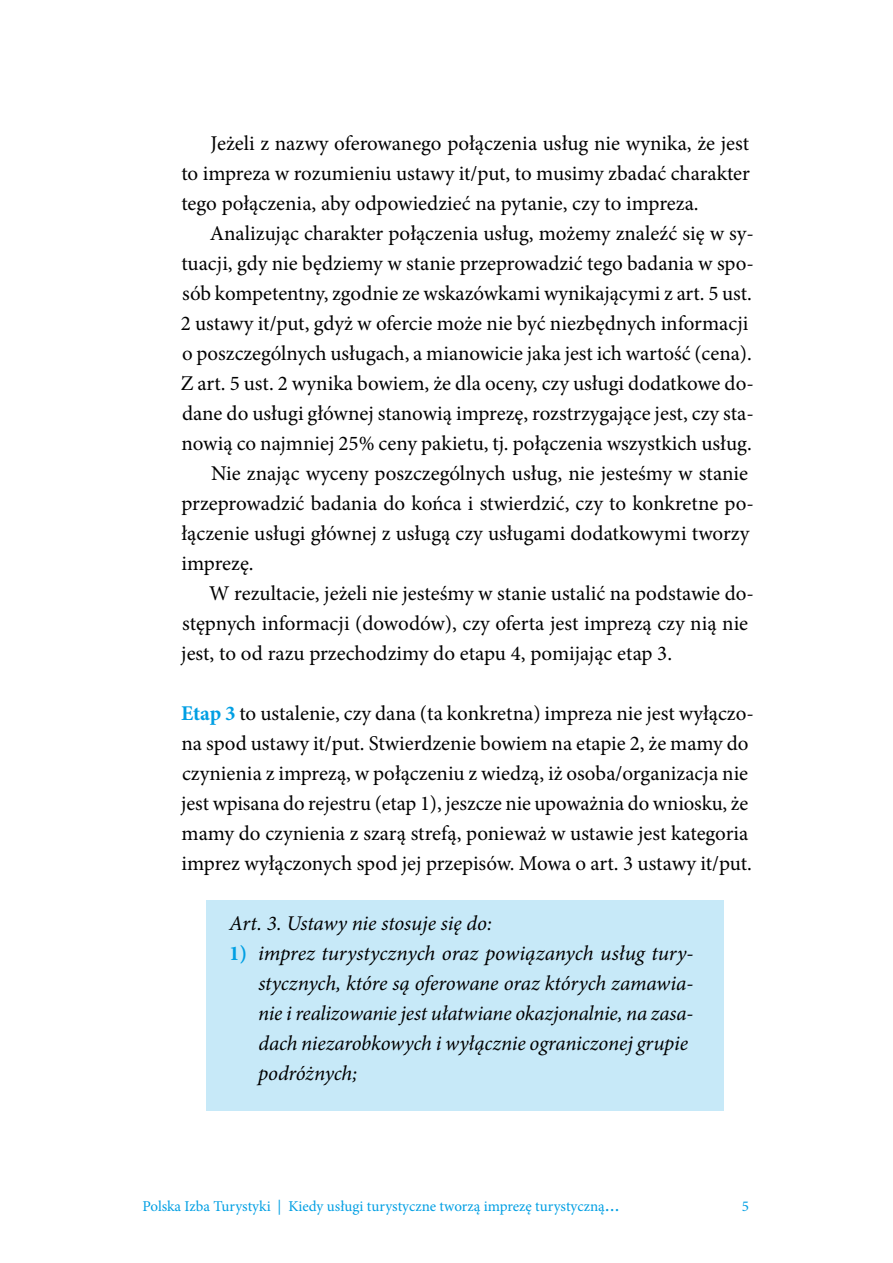
<style>
.page{position:relative;width:893px;height:1263px;background:#fff}
.page>*{position:absolute;margin:0;border:0;box-sizing:border-box;transform-origin:0 0}
.t1{font:21px/30px "Minion Pro";color:#000;text-align:justify}
.t2{font:italic 21px/30px "Minion Pro";letter-spacing:-.01em;color:#000}
.t3{font:15px "Minion Pro";color:#009fe3}
.s1{font-weight:700;color:#009fe3}
.s2{font-weight:700;font-style:normal;color:#009fe3}
.s3{font-weight:700}
</style>
<div class="page">
<div style="left:206px;top:900px;width:518px;height:210px;background:#c7e9f8"></div>
<p class="t1" style="left:181px;top:128px;width:570px;text-indent:29px">Jeżeli z nazwy oferowanego połączenia usług nie wynika, że jest to impreza w rozumieniu ustawy it/put, to musimy zbadać charakter tego połączenia, aby odpowiedzieć na pytanie, czy to impreza.</p>
<p class="t1" style="left:210px;top:218px;width:546px">Analizując charakter połączenia usług, możemy znaleźć się w sy-</p>
<p class="t1" style="left:181px;top:248px;width:574px">tuacji, gdy nie będziemy w stanie przeprowadzić tego badania w spo-</p>
<p class="t1" style="left:182px;top:278px;width:571px">sób kompetentny, zgodnie ze wskazówkami wynikającymi z art. 5 ust.</p>
<p class="t1" style="left:181px;top:308px;width:569px">2 ustawy it/put, gdyż w ofercie może nie być niezbędnych informacji</p>
<p class="t1" style="left:182px;top:338px;width:571px">o poszczególnych usługach, a mianowicie jaka jest ich wartość (cena).</p>
<p class="t1" style="left:181px;top:368px;width:574px">Z art. 5 ust. 2 wynika bowiem, że dla oceny, czy usługi dodatkowe do-</p>
<p class="t1" style="left:182px;top:398px;width:573px">dane do usługi głównej stanowią imprezę, rozstrzygające jest, czy sta-</p>
<p class="t1" style="left:182px;top:428px;width:572px">nowią co najmniej 25% ceny pakietu, tj. połączenia wszystkich usług.</p>
<p class="t1" style="left:211px;top:458px;width:539px">Nie znając wyceny poszczególnych usług, nie jesteśmy w stanie</p>
<p class="t1" style="left:182px;top:488px;width:574px">przeprowadzić badania do końca i stwierdzić, czy to konkretne po-</p>
<p class="t1" style="left:182px;top:518px;width:569px">łączenie usługi głównej z usługą czy usługami dodatkowymi tworzy</p>
<p class="t1" style="left:181px;top:548px;width:74px">imprezę.</p>
<p class="t1" style="left:209px;top:578px;width:546px">W rezultacie, jeżeli nie jesteśmy w stanie ustalić na podstawie do-</p>
<p class="t1" style="left:182px;top:608px;width:567px">stępnych informacji (dowodów), czy oferta jest imprezą czy nią nie</p>
<p class="t1" style="left:181px;top:638px;width:492px">jest, to od razu przechodzimy do etapu 4, pomijając etap 3.</p>
<p class="t1" style="left:181px;top:698px;width:574px;text-align:left"><span class="s1">Etap 3</span> to ustalenie, czy dana (ta konkretna) impreza nie jest wyłączo&shy;na spod ustawy it/put. Stwierdzenie bowiem na etapie 2, że mamy do czynienia z imprezą, w połączeniu z wiedzą, iż osoba/organizacja nie jest wpisana do rejestru (etap 1), jeszcze nie upoważnia do wniosku, że mamy do czynienia z szarą strefą, ponieważ w ustawie jest kategoria imprez wyłączonych spod jej przepisów. Mowa o art. 3 ustawy it/put.</p>
<p class="t2" style="left:229px;top:908px;width:264px">Art. 3. Ustawy nie stosuje się do:</p>
<p class="t2" style="left:258px;top:938px;width:437px;text-indent:-29px"><span class="s2">1)</span> imprez turystycznych oraz powiązanych usług tury&shy;stycznych, które są oferowane oraz których zamawia&shy;nie i realizowanie jest ułatwiane okazjonalnie, na zasa&shy;dach niezarobkowych i wyłącznie ograniczonej grupie podróżnych;</p>
<p class="t3" style="left:142px;top:1196px;width:478px">Polska Izba Turystyki | Kiedy usługi turystyczne tworzą imprezę turystyczną<span class="s3">…</span></p>
<p class="t3" style="left:742px;top:1196px;width:9px">5</p>
</div>
